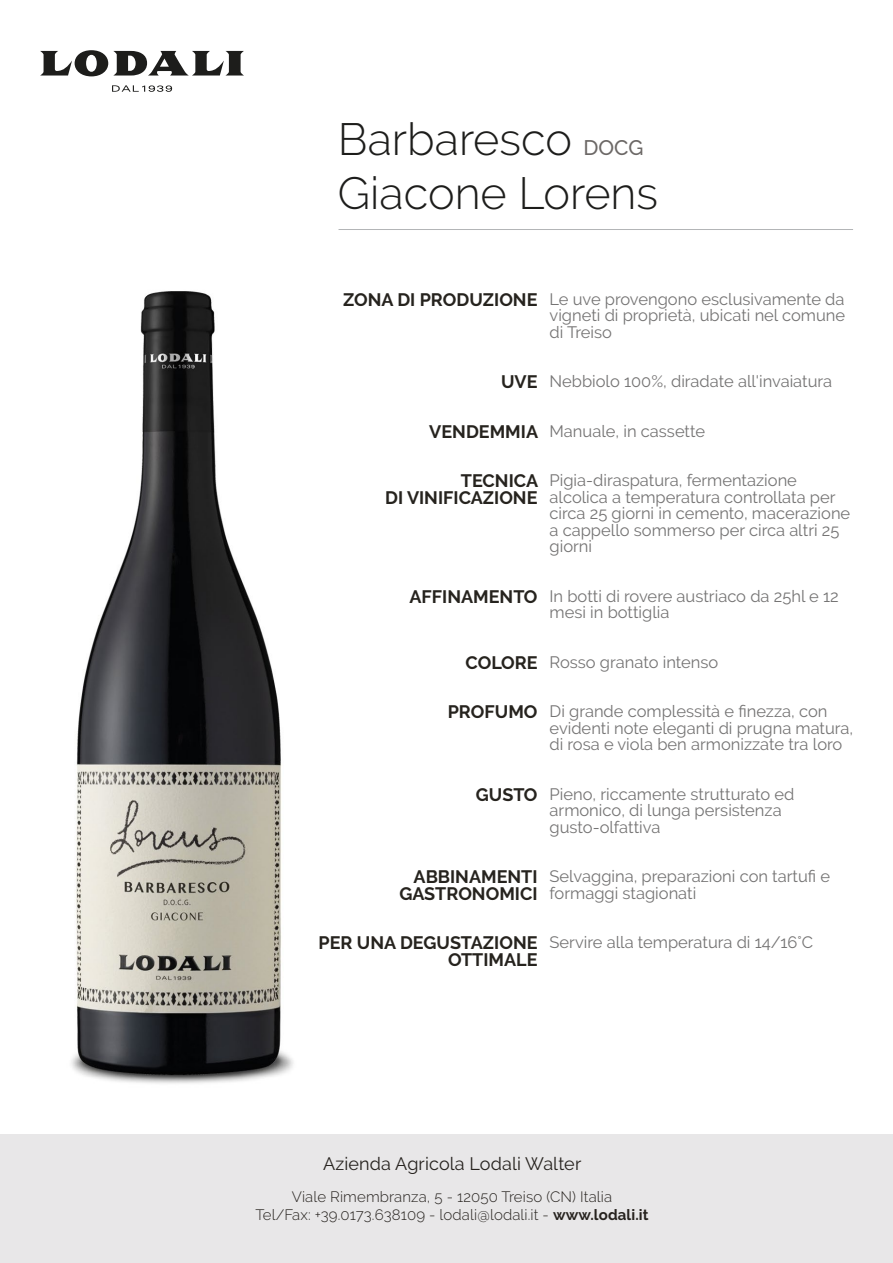
<style>
.page{position:relative;width:893px;height:1263px;background:#fff}
.page>*{position:absolute;margin:0;border:0;box-sizing:border-box;transform-origin:0 0}
.t1{font:300 45px/54px "Raleway";color:#1d1d1b}
.t2{font:700 18px/16.5px "Raleway";color:#26231e;text-align:right}
.t3{font:18px "Raleway";letter-spacing:.01em;color:#26221e}
.t4{font:16.5px/16.5px "Raleway";color:#757474}
.t5{font:300 15px/18px "Raleway";letter-spacing:.01em;color:#26221e;text-align:center}
.s1{font-weight:500;font-size:21px;color:#6c6866}
.s2{font-weight:700}
</style>
<div class="page">
<div style="left:0;top:1135px;width:893px;height:128px;background:#e8e7e8"></div>
<svg style="left:40px;top:50px;width:204px;height:42px"></svg>
<img style="left:71px;top:291px;width:222px;height:793px">
<hr style="left:339px;top:229px;width:514px;height:1px;background:#b3b5b7">
<h1 class="t1" style="left:338px;top:112px;width:322px">Barbaresco <span class="s1">DOCG<br></span>Giacone Lorens</h1>
<p class="t2" style="left:343px;top:291px;width:196px">ZONA DI PRODUZIONE</p>
<p class="t2" style="left:501px;top:374px;width:38px">UVE</p>
<p class="t2" style="left:429px;top:423px;width:110px">VENDEMMIA</p>
<p class="t2" style="left:385px;top:473px;width:154px">TECNICA<br>DI VINIFICAZIONE</p>
<p class="t2" style="left:409px;top:588px;width:130px">AFFINAMENTO</p>
<p class="t2" style="left:466px;top:654px;width:73px">COLORE</p>
<p class="t2" style="left:448px;top:704px;width:91px">PROFUMO</p>
<p class="t2" style="left:476px;top:786px;width:63px">GUSTO</p>
<p class="t2" style="left:399px;top:869px;width:140px">ABBINAMENTI<br>GASTRONOMICI</p>
<p class="t2" style="left:319px;top:935px;width:220px">PER UNA DEGUSTAZIONE<br>OTTIMALE</p>
<p class="t4" style="left:549px;top:290px;width:297px;text-align:justify">Le uve provengono esclusivamente da vigneti di proprietà, ubicati nel comune di Treiso</p>
<p class="t4" style="left:549px;top:373px;width:284px">Nebbiolo 100%, diradate all'invaiatura</p>
<p class="t4" style="left:549px;top:422px;width:157px">Manuale, in cassette</p>
<p class="t4" style="left:549px;top:472px;width:302px">Pigia-diraspatura, fermentazione alcolica a temperatura controllata per circa 25 giorni in cemento, macerazione a cappello sommerso per circa altri 25 giorni</p>
<p class="t4" style="left:549px;top:587px;width:291px">In botti di rovere austriaco da 25hl e 12 mesi in bottiglia</p>
<p class="t4" style="left:549px;top:653px;width:170px">Rosso granato intenso</p>
<p class="t4" style="left:549px;top:703px;width:305px">Di grande complessità e finezza, con evidenti note eleganti di prugna matura, di rosa e viola ben armonizzate tra loro</p>
<p class="t4" style="left:549px;top:785px;width:246px">Pieno, riccamente strutturato ed armonico, di lunga persistenza gusto-olfattiva</p>
<p class="t4" style="left:549px;top:868px;width:282px">Selvaggina, preparazioni con tartufi e formaggi stagionati</p>
<p class="t4" style="left:549px;top:934px;width:265px">Servire alla temperatura di 14/16°C</p>
<p class="t3" style="left:323px;top:1153px;width:260px">Azienda Agricola Lodali Walter</p>
<p class="t5" style="left:255px;top:1187px;width:395px">Viale Rimembranza, 5 - 12050 Treiso (CN) Italia<br>Tel/Fax: +39.0173.638109 - lodali@lodali.it - <span class="s2">www.lodali.it</span></p>
</div>
